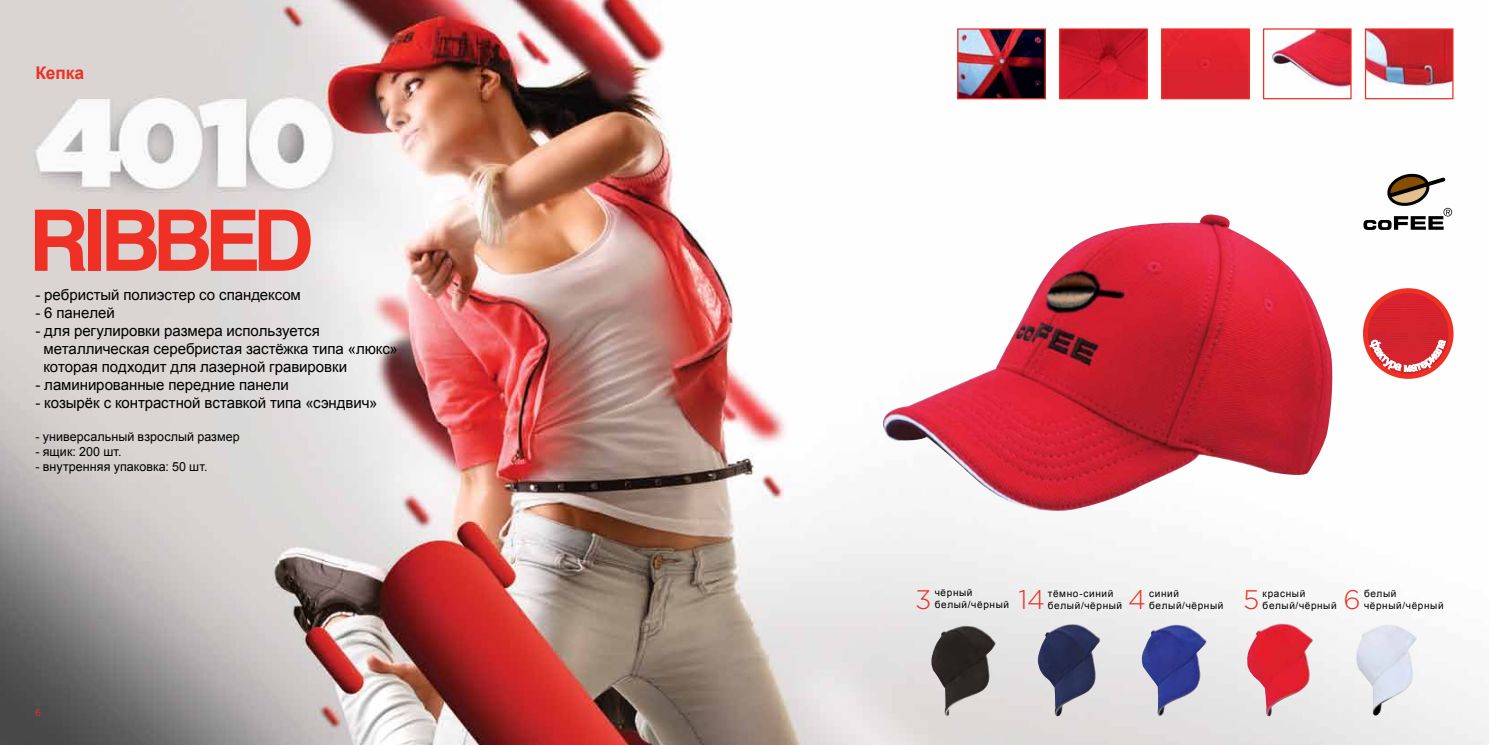
<style>
.page{position:relative;width:1489px;height:745px;background:#fff}
.page>*{position:absolute;margin:0;border:0;box-sizing:border-box;transform-origin:0 0}
.t1{font:700 85px "Swiss 721 BTCE";letter-spacing:-.09em;color:#ee3124}
.t2{font:300 26.88px "Gotham";color:#ee3124}
.t3{font:700 17.5px "Arial";letter-spacing:-.01em;color:#ee3124}
.t4{font:15px/18px "Arial";letter-spacing:-.005em;color:#000}
.t5{font:12.5px "Arial";letter-spacing:.005em;color:#000}
.t6{font:10px/12px "Arial";letter-spacing:.065em;color:#000}
.t7{font:300 10px "Swiss 721 BTCE";color:#ee3124}
</style>
<div class="page">
<img style="left:0;top:0;width:1488px;height:744px">
<img style="left:879px;top:214px;width:454px;height:307px">
<img style="left:1264px;top:30px;width:85px;height:67px">
<div style="left:1262px;top:28px;width:89px;height:71px;border:1px solid #ee3124"></div>
<img style="left:1366px;top:30px;width:85px;height:67px">
<div style="left:1364px;top:28px;width:89px;height:71px;border:1px solid #ee3124"></div>
<img style="left:1162px;top:30px;width:85px;height:67px">
<div style="left:1160px;top:28px;width:89px;height:71px;border:1px solid #ee3124"></div>
<img style="left:1061px;top:30px;width:84px;height:67px">
<div style="left:1059px;top:28px;width:88px;height:71px;border:1px solid #ee3124"></div>
<img style="left:959px;top:30px;width:84px;height:67px">
<div style="left:957px;top:28px;width:88px;height:71px;border:1px solid #ee3124"></div>
<svg style="left:1363px;top:174px;width:88px;height:56px"></svg>
<img style="left:1245px;top:623px;width:70px;height:93px">
<img style="left:1355px;top:623px;width:63px;height:92px">
<img style="left:1139px;top:623px;width:69px;height:92px">
<img style="left:1035px;top:623px;width:66px;height:94px">
<img style="left:929px;top:624px;width:67px;height:92px">
<img style="left:1365px;top:290px;width:85px;height:86px;border-radius:43px">
<div style="left:1362px;top:288px;width:91px;height:90px;border:5px solid #ee3124;border-radius:50%"></div>
<svg style="left:1368px;top:338px;width:78px;height:43px"></svg>
<p class="t3" style="left:35px;top:61px;width:50px">Кепка</p>
<h1 class="t1" style="left:29px;top:184px;width:287px">RIBBED</h1>
<p class="t4" style="left:35px;top:285px;width:267px">- ребристый полиэстер со спандексом</p>
<p class="t4" style="left:35px;top:303px;width:81px">- 6 панелей</p>
<p class="t4" style="left:43px;top:321px;width:356px;text-indent:-8px">- для регулировки размера используется металлическая серебристая застёжка типа «люкс» которая подходит для лазерной гравировки</p>
<p class="t4" style="left:35px;top:375px;width:255px">- ламинированные передние панели</p>
<p class="t4" style="left:35px;top:393px;width:343px">- козырёк с контрастной вставкой типа «сэндвич»</p>
<p class="t5" style="left:35px;top:428px;width:206px">- универсальный взрослый размер</p>
<p class="t5" style="left:35px;top:443px;width:88px">- ящик: 200 шт.</p>
<p class="t5" style="left:35px;top:458px;width:173px">- внутренняя упаковка: 50 шт.</p>
<p class="t7" style="left:35px;top:705px;width:7px">6</p>
<p class="t6" style="left:934px;top:586px;width:76px">чёрный белый/чёрный</p>
<p class="t6" style="left:1363px;top:587px;width:81px">белый чёрный/чёрный</p>
<h2 class="t2" style="left:915px;top:582px;width:18px">3</h2>
<h2 class="t2" style="left:1018px;top:582px;width:28px">14</h2>
<h2 class="t2" style="left:1128px;top:582px;width:19px">4</h2>
<p class="t6" style="left:1149px;top:599px;width:76px">белый/чёрный</p>
<h2 class="t2" style="left:1243px;top:582px;width:18px">5</h2>
<h2 class="t2" style="left:1343px;top:582px;width:19px">6</h2>
<p class="t6" style="left:1047px;top:587px;width:76px">тёмно-синий белый/чёрный</p>
<p class="t6" style="left:1149px;top:587px;width:31px">синий</p>
<p class="t6" style="left:1262px;top:587px;width:76px">красный белый/чёрный</p>
</div>
